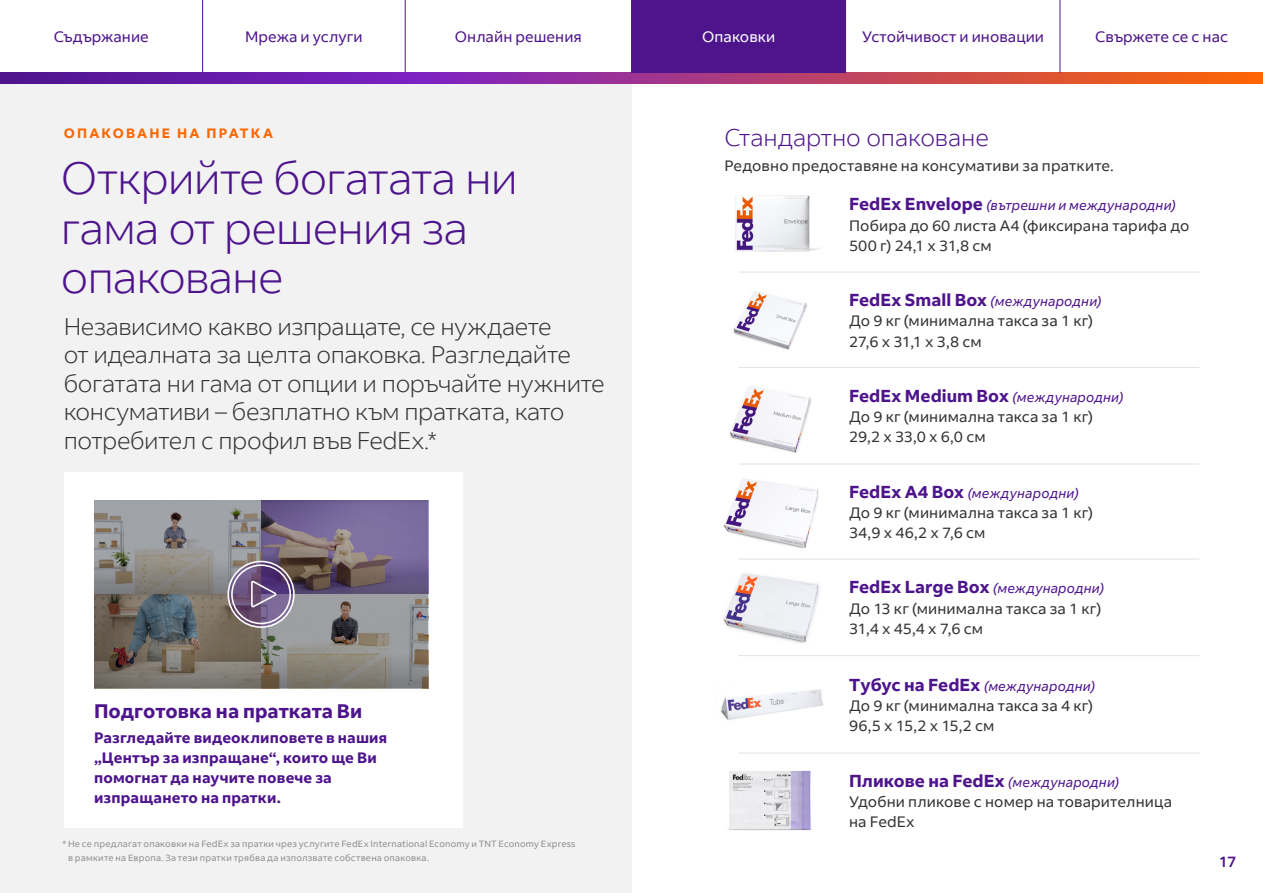
<style>
.page{position:relative;width:1263px;height:893px;background:#fff}
.page>*{position:absolute;margin:0;border:0;box-sizing:border-box;transform-origin:0 0}
.t1{font:300 45px/49.5px "Fed Ex Sans";letter-spacing:-.025em;color:#4d148c}
.t2{font:300 24px/28.5px "Fed Ex Sans";letter-spacing:-.02em;color:#333}
.t3{font:300 24px "Fed Ex Sans";letter-spacing:-.005em;color:#4d148c}
.t4{font:700 19.5px "Fed Ex Sans";color:#4d148c}
.t5{font:700 17.25px "Fed Ex Sans";letter-spacing:.005em;color:#4d148c}
.t6{font:15px/20.2px "Fed Ex Sans";letter-spacing:.01em;color:#333}
.t7{font:700 15px/20.2px "Fed Ex Sans";letter-spacing:.01em;color:#4d148c}
.t8{font:15px "Fed Ex Sans";letter-spacing:.005em;color:#4d148c}
.t9{font:15px "Fed Ex Sans";letter-spacing:.005em;color:#fff}
.t10{font:500 15px "Fed Ex Sans";color:#4d148c}
.t11{font:italic 13.5px "Fed Ex Sans";letter-spacing:.015em;color:#4d148c}
.t12{font:700 13.5px "Fed Ex Sans";letter-spacing:.16em;color:#f60}
.t13{font:9px/13.5px "Fed Ex Sans";letter-spacing:.025em;color:#8e8e8e}
.s1{font-weight:700;font-style:normal;font-size:17.25px}
.s2{font-weight:400;font-style:italic;font-size:13.5px}
</style>
<div class="page">
<div style="left:0;top:0;width:631px;height:893px;background:#f2f2f2"></div>
<div style="left:64px;top:472px;width:399px;height:356px;background:#fff"></div>
<img style="left:735px;top:195px;width:85px;height:57px">
<img style="left:733px;top:291px;width:75px;height:59px">
<img style="left:729px;top:386px;width:83px;height:67px">
<img style="left:723px;top:478px;width:96px;height:71px">
<img style="left:723px;top:573px;width:96px;height:71px">
<img style="left:720px;top:689px;width:104px;height:31px">
<img style="left:728px;top:770px;width:84px;height:61px">
<hr style="left:739px;top:272px;width:460px;height:1px;background:#e3e3e3">
<hr style="left:739px;top:367px;width:460px;height:1px;background:#e3e3e3">
<hr style="left:739px;top:464px;width:460px;height:1px;background:#e3e3e3">
<hr style="left:739px;top:559px;width:460px;height:1px;background:#e3e3e3">
<hr style="left:739px;top:655px;width:460px;height:1px;background:#e3e3e3">
<hr style="left:739px;top:753px;width:460px;height:1px;background:#e3e3e3">
<svg style="left:94px;top:501px;width:334px;height:187px;background:#7e797d"></svg>
<svg style="left:227px;top:560px;width:68px;height:69px;background:#83728d"></svg>
<div style="left:0;top:0;width:1263px;height:73px;background:#fff"></div>
<svg style="left:0;top:73px;width:1263px;height:10px;background:#9f3679"></svg>
<hr style="left:202px;top:0;width:1px;height:73px;background:#4d148c">
<hr style="left:405px;top:0;width:1px;height:73px;background:#4d148c">
<hr style="left:1059px;top:0;width:1px;height:73px;background:#4d148c">
<div style="left:631px;top:0;width:215px;height:73px;background:#4d148c"></div>
<p class="t8" style="left:54px;top:28px;width:97px">Съдържание</p>
<p class="t8" style="left:245px;top:28px;width:119px">Мрежа и услуги</p>
<p class="t8" style="left:455px;top:28px;width:128px">Онлайн решения</p>
<p class="t9" style="left:702px;top:28px;width:75px">Опаковки</p>
<p class="t8" style="left:862px;top:28px;width:183px">Устойчивост и иновации</p>
<p class="t8" style="left:1095px;top:28px;width:134px">Свържете се с нас</p>
<p class="t12" style="left:64px;top:125px;width:211px">ОПАКОВАНЕ НА ПРАТКА</p>
<h1 class="t1" style="left:61px;top:154px;width:459px">Открийте богатата ни гама от решения за опаковане</h1>
<h2 class="t2" style="left:64px;top:312px;width:542px">Независимо какво изпращате, се нуждаете<br>от идеалната за целта опаковка. Разгледайте богатата ни гама от опции и поръчайте нужните консумативи – безплатно към пратката, като потребител с профил във FedEx.*</h2>
<h3 class="t4" style="left:94px;top:700px;width:270px">Подготовка на пратката Ви</h3>
<p class="t7" style="left:94px;top:727px;width:295px">Разгледайте видеоклиповете в нашия „Център за изпращане“, които ще Ви помогнат да научите повече за изпращането на пратки.</p>
<p class="t13" style="left:68px;top:837px;width:509px;text-indent:-6px">* Не се предлагат опаковки на FedEx за пратки чрез услугите FedEx International Economy и TNT Economy Express в рамките на Европа. За тези пратки трябва да използвате собствена опаковка.</p>
<h2 class="t3" style="left:724px;top:124px;width:266px">Стандартно опаковане</h2>
<p class="t6" style="left:724px;top:155px;width:391px">Редовно предоставяне на консумативи за пратките.</p>
<p class="t11" style="left:849px;top:198px;width:328px"><span class="s1">FedEx Envelope</span> (вътрешни и международни)</p>
<p class="t6" style="left:849px;top:215px;width:342px">Побира до 60 листа A4 (фиксирана тарифа до<br>500 г) 24,1 x 31,8 см</p>
<p class="t11" style="left:849px;top:294px;width:254px"><span class="s1">FedEx Small Box</span> (международни)</p>
<p class="t6" style="left:849px;top:311px;width:245px">До 9 кг (минимална такса за 1 кг)<br>27,6 х 31,1 х 3,8 см</p>
<p class="t5" style="left:849px;top:386px;width:276px">FedEx Medium Box <span class="s2">(международни)</span></p>
<p class="t6" style="left:849px;top:407px;width:245px">До 9 кг (минимална такса за 1 кг)<br>29,2 x 33,0 x 6,0 см</p>
<p class="t11" style="left:849px;top:485px;width:231px"><span class="s1">FedEx A4 Box</span> (международни)</p>
<p class="t6" style="left:849px;top:503px;width:245px">До 9 кг (минимална такса за 1 кг)<br>34,9 x 46,2 x 7,6 см</p>
<p class="t11" style="left:849px;top:581px;width:256px"><span class="s1">FedEx Large Box</span> (международни)</p>
<p class="t6" style="left:849px;top:598px;width:254px">До 13 кг (минимална такса за 1 кг)<br>31,4 x 45,4 x 7,6 см</p>
<p class="t11" style="left:849px;top:678px;width:247px"><span class="s1">Тубус на FedEx</span> (международни)</p>
<p class="t6" style="left:849px;top:696px;width:245px">До 9 кг (минимална такса за 4 кг)<br>96,5 х 15,2 х 15,2 см</p>
<p class="t5" style="left:849px;top:771px;width:272px">Пликове на FedEx <span class="s2">(международни)</span></p>
<p class="t6" style="left:849px;top:792px;width:325px">Удобни пликове с номер на товарителница на FedEx</p>
<p class="t10" style="left:1219px;top:853px;width:19px">17</p>
</div>
